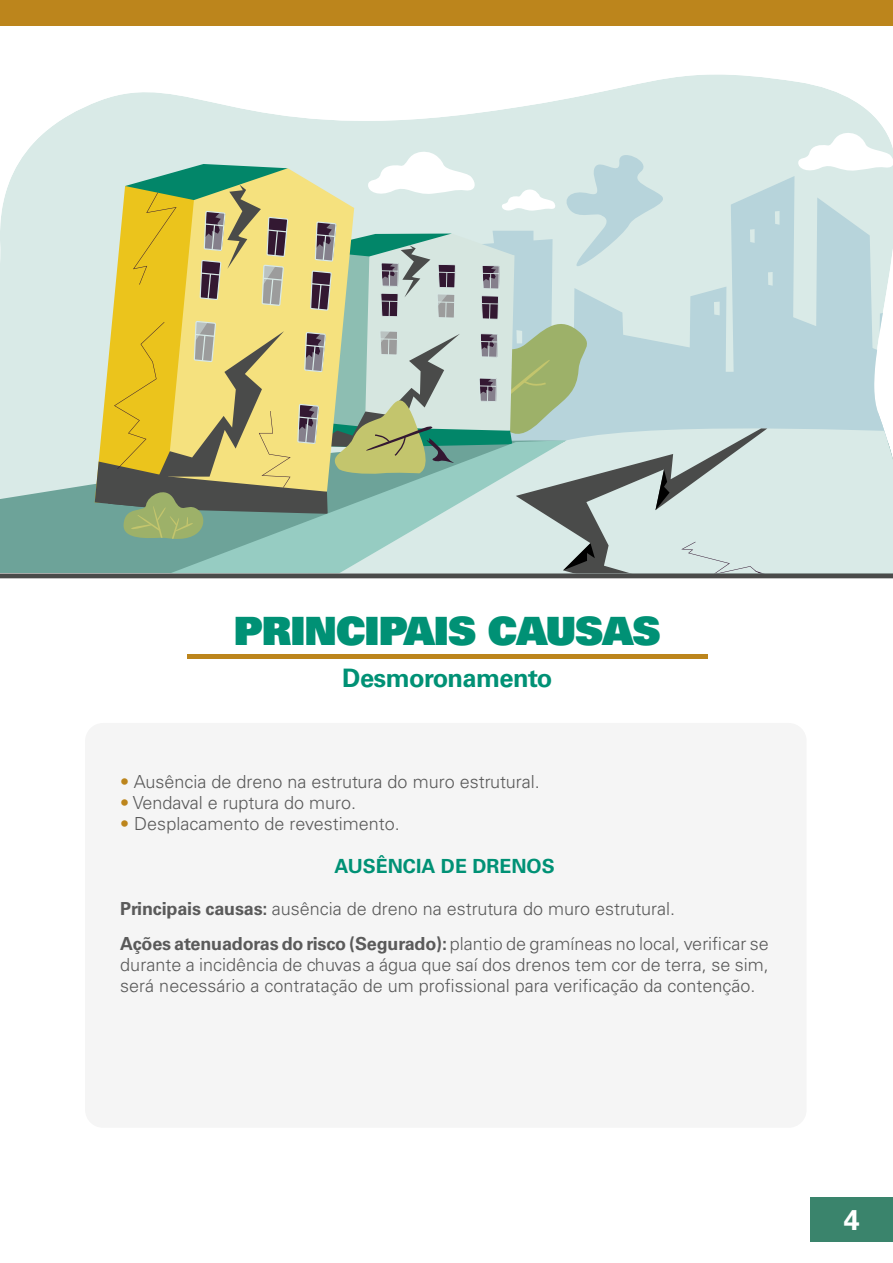
<style>
.page{position:relative;width:893px;height:1263px;background:#fff}
.page>*{position:absolute;margin:0;border:0;box-sizing:border-box;transform-origin:0 0}
.t1{font:39px "Univers LT Std X Black";letter-spacing:-.025em;color:#009175}
.t2{font:700 28.5px "Univers LT Std";color:#fff}
.t3{font:700 25.5px "Univers";letter-spacing:-.025em;color:#009175}
.t4{font:700 19.5px "Univers LT Std";color:#009175}
.t5{font:300 18px/34.5px "Univers LT Std";color:#5a5a5a}
.s1{color:#bc851c}
.s2{font-weight:700}
</style>
<div class="page">
<div style="left:810px;top:1197px;width:83px;height:45px;background:#3a846c"></div>
<div style="left:0;top:0;width:893px;height:26px;background:#bc851c"></div>
<hr style="left:187px;top:654px;width:521px;height:4px;background:#bc851c">
<div style="left:85px;top:723px;width:722px;height:405px;background:#f5f5f5;border-radius:18px"></div>
<svg style="left:45px;top:74px;width:841px;height:58px;fill:#d9eae7"></svg>
<svg style="left:0;top:132px;width:893px;height:446px;background:#bfcfb9"></svg>
<h1 class="t1" style="left:234px;top:605px;width:428px">PRINCIPAIS CAUSAS</h1>
<h3 class="t3" style="left:342px;top:663px;width:212px">Desmoronamento</h3>
<p class="t5" style="left:120px;top:764px;width:421px"><span class="s1">•</span> Ausência de dreno na estrutura do muro estrutural.</p>
<p class="t5" style="left:120px;top:785px;width:237px"><span class="s1">•</span> Vendaval e ruptura do muro.</p>
<p class="t5" style="left:120px;top:806px;width:281px"><span class="s1">•</span> Desplacamento de revestimento.</p>
<p class="t4" style="left:334px;top:855px;width:222px">AUSÊNCIA DE DRENOS</p>
<p class="t5" style="left:120px;top:891px;width:650px"><span class="s2">Principais causas:</span> ausência de dreno na estrutura do muro estrutural.<br><span class="s2">Ações atenuadoras do risco (Segurado):</span> plantio de gramíneas no local, verificar se</p>
<p class="t5" style="left:120px;top:954px;width:650px;line-height:21px">durante a incidência de chuvas a água que saí dos drenos tem cor de terra, se sim, será necessário a contratação de um profissional para verificação da contenção.</p>
<h2 class="t2" style="left:844px;top:1203px;width:17px">4</h2>
</div>
